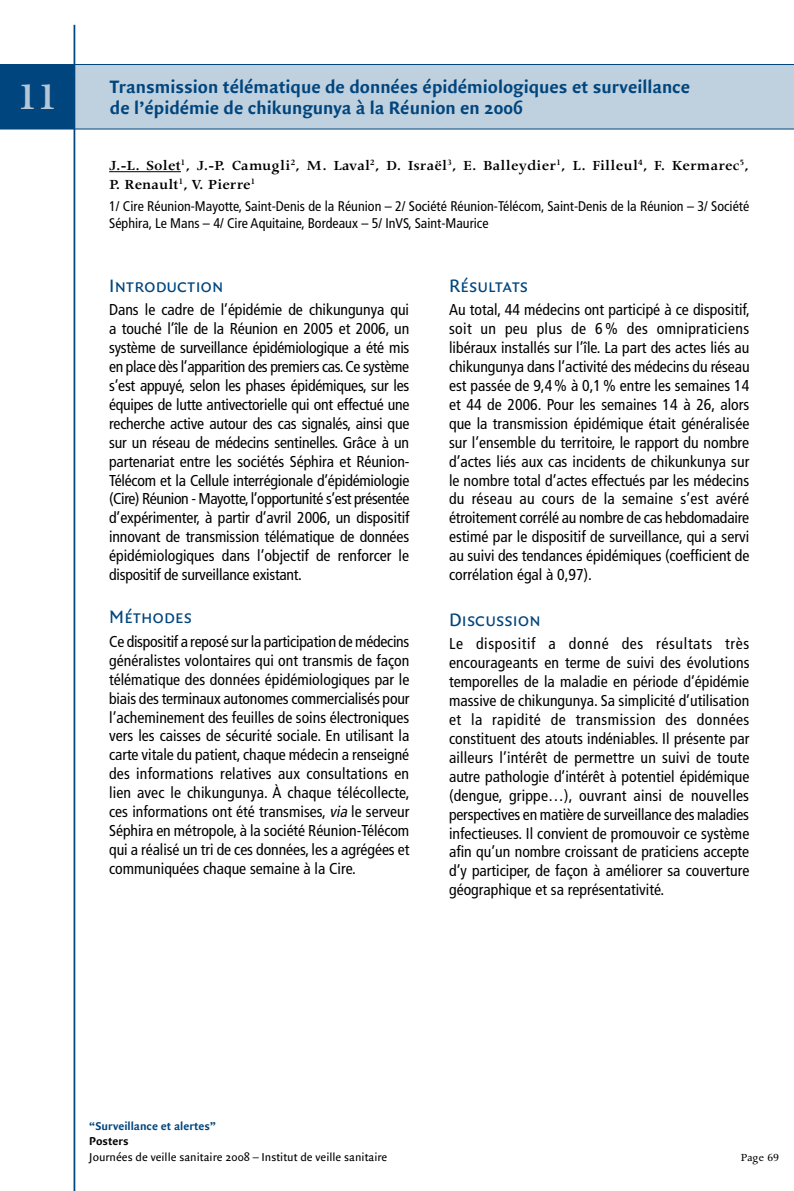
<style>
.page{position:relative;width:794px;height:1191px;background:#fff}
.page>*{position:absolute;margin:0;border:0;box-sizing:border-box;transform-origin:0 0}
.Bandeau_num{font:600 42px "Apollo";color:#b3c7d8}
.MenP_Titre1_Bandeau{font:700 19.25px/21px "Quadraat Sans";color:#00457d}
.MenP_Titre2{font:19.25px "Quadraat Sans Caps";color:#00457d}
.MenP_Labeur{font:condensed 15.75px/18.9px "Frutiger LT Std";color:#000;text-align:justify}
.MenP_Participants{font:600 15.75px/18.9px "Apollo";letter-spacing:.01em;color:#000}
.MenP_Instituts{font:condensed 14px/16.8px "Frutiger LT Std";color:#000}
.t1{font:12.25px "Quadraat Sans";color:#000}
.Maq_RappelPartie_TDM{font:700 12.25px "Quadraat Sans";color:#00457d}
.Maq_RappelPartie_TDM-2{font:700 12.25px "Quadraat Sans";color:#000}
.t2{font:12.25px "Apollo";color:#000}
.s1{font-style:italic}
</style>
<div class="page">
<hr style="left:109px;top:171px;width:72px;height:1px;background:#000">
<div style="left:75px;top:64px;width:719px;height:65px;background:#bfd0de"></div>
<div style="left:0;top:65px;width:74px;height:64px;background:#00457d"></div>
<hr style="left:0;top:64px;width:794px;height:1px;background:#00457d">
<hr style="left:0;top:129px;width:794px;height:1px;background:#00457d">
<hr style="left:74px;top:25px;width:1px;height:1166px;background:#00457d">
<p class="Bandeau_num" style="left:17px;top:75px;width:42px">11</p>
<p class="MenP_Titre1_Bandeau" style="left:110px;top:77px;width:582px">Transmission télématique de données épidémiologiques et surveillance de l’épidémie de chikungunya à la Réunion en 2006</p>
<p class="MenP_Participants" style="left:109px;top:156px;width:641px">J.-L. Solet<sup>1</sup>, J.-P. Camugli<sup>2</sup>, M. Laval<sup>2</sup>, D. Israël<sup>3</sup>, E. Balleydier<sup>1</sup>, L. Filleul<sup>4</sup>, F. Kermarec<sup>5</sup>,<br>P. Renault<sup>1</sup>, V. Pierre<sup>1</sup></p>
<p class="MenP_Instituts" style="left:109px;top:198px;width:641px">1/ Cire Réunion-Mayotte, Saint-Denis de la Réunion – 2/ Société Réunion-Télécom, Saint-Denis de la Réunion – 3/ Société<br>Séphira, Le Mans – 4/ Cire Aquitaine, Bordeaux – 5/ InVS, Saint-Maurice</p>
<p class="MenP_Titre2" style="left:109px;top:274px;width:116px">Introduction</p>
<p class="MenP_Labeur" style="left:109px;top:301px;width:302px">Dans le cadre de l’épidémie de chikungunya qui a touché l’île de la Réunion en 2005 et 2006, un système de surveillance épidémiologique a été mis en place dès l’apparition des premiers cas. Ce système s’est appuyé, selon les phases épidémiques, sur les équipes de lutte antivectorielle qui ont effectué une recherche active autour des cas signalés, ainsi que sur un réseau de médecins sentinelles. Grâce à un partenariat entre les sociétés Séphira et Réunion-Télécom et la Cellule interrégionale d’épidémiologie (Cire) Réunion - Mayotte, l’opportunité s’est présentée d’expérimenter, à partir d’avril 2006, un dispositif innovant de transmission télématique de données épidémiologiques dans l’objectif de renforcer le dispositif de surveillance existant.</p>
<p class="MenP_Titre2" style="left:109px;top:606px;width:84px">Méthodes</p>
<p class="MenP_Labeur" style="left:109px;top:632px;width:302px">Ce dispositif a reposé sur la participation de médecins généralistes volontaires qui ont transmis de façon télématique des données épidémiologiques par le biais des terminaux autonomes commercialisés pour l’acheminement des feuilles de soins électroniques vers les caisses de sécurité sociale. En utilisant la carte vitale du patient, chaque médecin a renseigné des informations relatives aux consultations en lien avec le chikungunya. À chaque télécollecte, ces informations ont été transmises, <span class="s1">via</span> le serveur Séphira en métropole, à la société Réunion-Télécom qui a réalisé un tri de ces données, les a agrégées et communiquées chaque semaine à la Cire.</p>
<p class="MenP_Titre2" style="left:449px;top:274px;width:81px">Résultats</p>
<p class="MenP_Labeur" style="left:449px;top:301px;width:302px">Au total, 44 médecins ont participé à ce dispositif, soit un peu plus de 6 % des omnipraticiens libéraux installés sur l’île. La part des actes liés au chikungunya dans l’activité des médecins du réseau est passée de 9,4% à 0,1% entre les semaines 14 et 44 de 2006. Pour les semaines 14 à 26, alors que la transmission épidémique était généralisée sur l’ensemble du territoire, le rapport du nombre d’actes liés aux cas incidents de chikunkunya sur le nombre total d’actes effectués par les médecins du réseau au cours de la semaine s’est avéré étroitement corrélé au nombre de cas hebdomadaire estimé par le dispositif de surveillance, qui a servi au suivi des tendances épidémiques (coefficient de corrélation égal à 0,97).</p>
<p class="MenP_Titre2" style="left:449px;top:608px;width:93px">Discussion</p>
<p class="MenP_Labeur" style="left:449px;top:634px;width:302px">Le dispositif a donné des résultats très encourageants en terme de suivi des évolutions temporelles de la maladie en période d’épidémie massive de chikungunya. Sa simplicité d’utilisation et la rapidité de transmission des données constituent des atouts indéniables. Il présente par ailleurs l’intérêt de permettre un suivi de toute autre pathologie d’intérêt à potentiel épidémique (dengue, grippe…), ouvrant ainsi de nouvelles perspectives en matière de surveillance des maladies infectieuses. Il convient de promouvoir ce système afin qu’un nombre croissant de praticiens accepte d’y participer, de façon à améliorer sa couverture géographique et sa représentativité.</p>
<p class="Maq_RappelPartie_TDM" style="left:89px;top:1119px;width:128px">“Surveillance et alertes”</p>
<p class="Maq_RappelPartie_TDM-2" style="left:89px;top:1133px;width:41px">Posters</p>
<p class="t1" style="left:89px;top:1150px;width:299px">Journées de veille sanitaire 2008 – Institut de veille sanitaire</p>
<p class="t2" style="left:740px;top:1151px;width:40px">Page 69</p>
</div>
